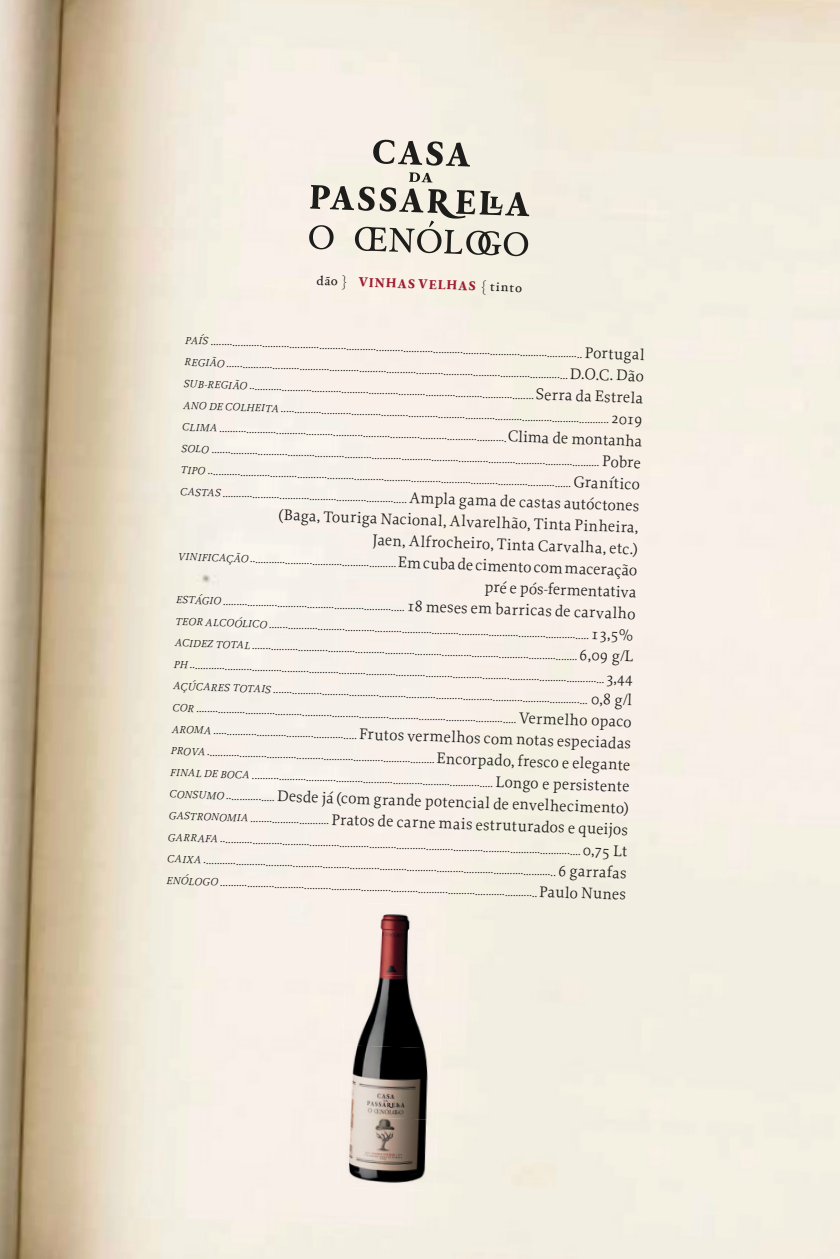
<style>
.page{position:relative;width:840px;height:1259px;background:#fff}
.page>*{position:absolute;margin:0;border:0;box-sizing:border-box;transform-origin:0 0}
.t1{font:16.2px/22px "Proforma";color:#1d1d1b;text-align:right}
.t2{font:700 13px "Capsa";color:#9e1c31}
.t3{font:13px "Capsa";color:#1d1d1b}
.t4{font:italic 10.8px/21.6px "Proforma";color:#1d1d1b;text-align:justify}
.s1{font-weight:400;color:#1d1d1b}
.s2{font-style:normal;font-size:16.2px}
.s3{font-style:italic;font-size:10.8px}
</style>
<div class="page">
<img style="left:0;top:0;width:839px;height:1259px">
<svg style="left:309px;top:140px;width:220px;height:116px;background:#cecabf"></svg>
<img style="left:345px;top:902px;width:100px;height:75px">
<img style="left:343px;top:973px;width:99px;height:75px">
<img style="left:340px;top:1045px;width:100px;height:75px">
<img style="left:338px;top:1116px;width:99px;height:75px">
<p class="t3" style="left:317px;top:272px;width:32px;rotate:2deg">dão }</p>
<p class="t2" style="left:359px;top:273px;width:165px;rotate:2deg">VINHAS VELHAS <span class="s1">{ tinto</span></p>
<p class="t4" style="left:185px;top:329px;width:461px;rotate:2deg">PAÍS ......................................................................................................................................... <span class="s2">Portugal </span>REGIÃO ..............................................................................................................................<span class="s2">D.O.C. Dão </span>SUB-REGIÃO ......................................................................................................... <span class="s2">Serra da Estrela </span>ANO DE COLHEITA ......................................................................................................................... <span class="s2">2019<br></span>CLIMA ..........................................................................................................<span class="s2">Clima de montanha </span>SOLO ............................................................................................................................................... <span class="s2">Pobre </span>TIPO ...................................................................................................................................... <span class="s2">Granítico </span>CASTAS .................................................................... <span class="s2">Ampla gama de castas autóctones</span></p>
<h1 class="t1" style="left:279px;top:504px;width:361px;rotate:2deg">(Baga, Touriga Nacional, Alvarelhão, Tinta Pinheira,<br>Jaen, Alfrocheiro, Tinta Carvalha, etc.)</h1>
<p class="t4" style="left:178px;top:545px;width:461px;rotate:2deg">VINIFICAÇÃO ......................................................<span class="s2">Emcubadecimentocommaceração</span></p>
<h1 class="t1" style="left:485px;top:575px;width:153px;rotate:2deg">pré e pós-fermentativa</h1>
<p class="t4" style="left:176px;top:588px;width:461px;text-align:left;rotate:2deg">ESTÁGIO ................................................................... <span class="s2">18 meses em barricas de carvalho </span>TEOR ALCOÓLICO ......................................................................................................................<br>ACIDEZ TOTAL ........................................................................................................................<br>PH .........................................................................................................................................................<br>AÇÚCARES TOTAIS ....................................................................................................................<br>COR ...................................................................................................................... <span class="s2">Vermelho opaco </span>AROMA ..................................................... <span class="s2">Frutos vermelhos com notas especiadas </span>PROVA ....................................................................................<span class="s2">Encorpado, fresco e elegante </span>FINAL DE BOCA ......................................................................................... <span class="s2">Longo e persistente</span></p>
<h1 class="t1" style="left:170px;top:780px;width:461px;rotate:2deg"><span class="s3">CONSUMO ..................</span> Desde já (com grande potencial de envelhecimento)</h1>
<h1 class="t1" style="left:591px;top:622px;width:44px;rotate:2deg">13,5%</h1>
<h1 class="t1" style="left:579px;top:643px;width:56px;rotate:2deg">6,09 g/L<br>3,44<br>0,8 g/l</h1>
<p class="t4" style="left:169px;top:804px;width:461px;rotate:2deg">GASTRONOMIA ............................. <span class="s2">Pratos de carne mais estruturados e queijos </span>GARRAFA ..................................................................................................................................... <span class="s2">0,75 Lt </span>CAIXA .................................................................................................................................. <span class="s2">6 garrafas </span>ENÓLOGO ..................................................................................................................... <span class="s2">Paulo Nunes</span></p>
</div>
